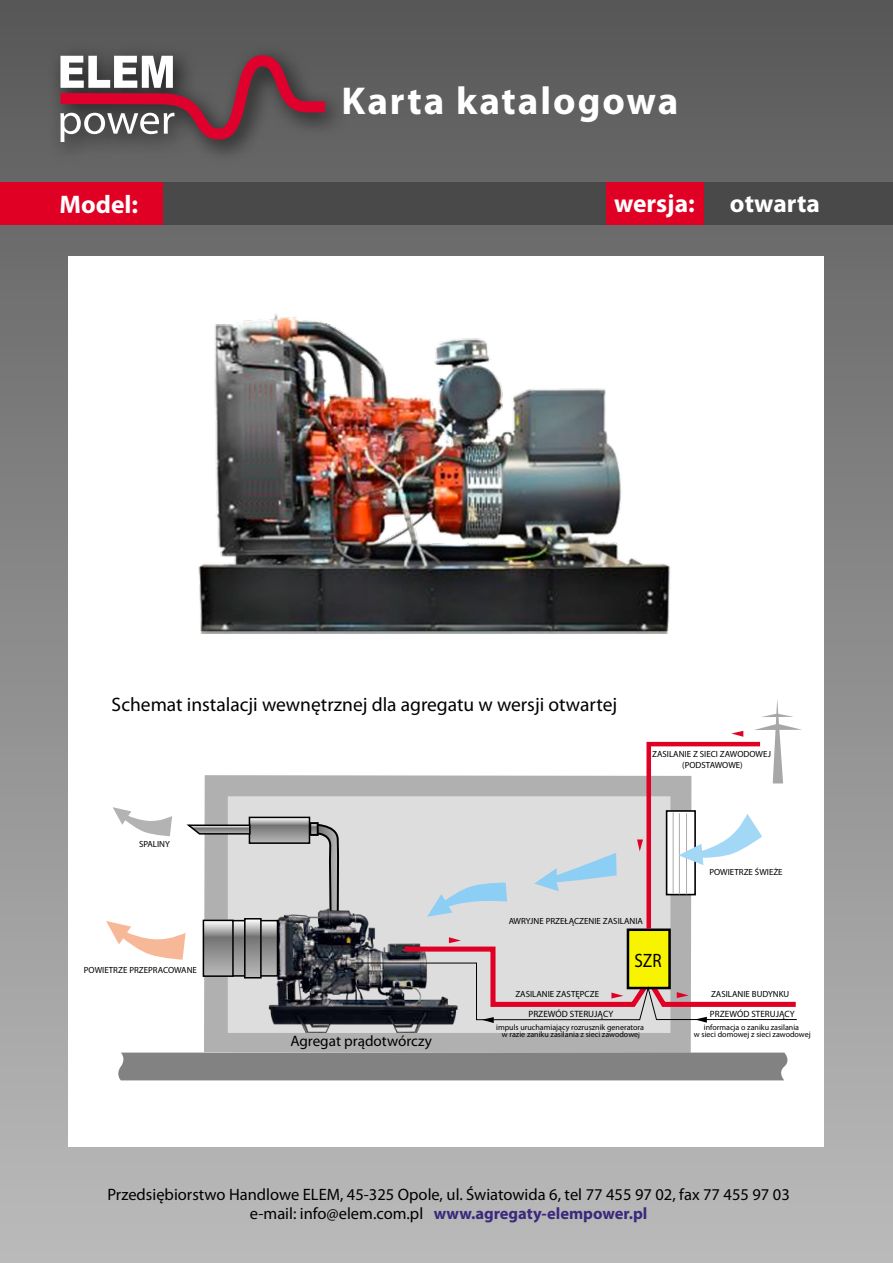
<style>
.page{position:relative;width:893px;height:1263px;background:#fff}
.page>*{position:absolute;margin:0;border:0;box-sizing:border-box;transform-origin:0 0}
.t1{font:700 39px "Myriad Pro";letter-spacing:.05em;color:#fff}
.t2{font:700 25.5px "Myriad Pro";color:#fff}
.t3{font:19.5px "Myriad Pro";color:#000}
.t4{font:19.35px "Myriad Pro";color:#000;scale:.88 1}
.t5{font:16.5px/19.5px "Myriad Pro";color:#000;text-align:center}
.t6{font:15.15px "Myriad Pro";color:#000}
.t7{font:9.15px "Myriad Pro";color:#000}
.t8{font:8.85px/10.6px "Myriad Pro";color:#000;text-align:center}
.t9{font:7.95px/7.2px "Myriad Pro";color:#000;text-align:center}
.s1{font-size:6.9px}
.s2{font-weight:700;color:#3b297d}
</style>
<div class="page">
<div style="left:0;top:0;width:893px;height:1263px;background:linear-gradient(to bottom,#5b5a5a,#bebebe)"></div>
<div style="left:0;top:182px;width:163px;height:42px;background:#df0023"></div>
<div style="left:48px;top:44px;width:300px;height:122px;background:#5e5e5e"></div>
<svg style="left:60px;top:55px;width:264px;height:87px"></svg>
<div style="left:163px;top:182px;width:730px;height:43px;background:#494949"></div>
<div style="left:606px;top:182px;width:98px;height:43px;background:#df0023"></div>
<div style="left:69px;top:256px;width:755px;height:890px;background:#fff"></div>
<svg style="left:204px;top:775px;width:487px;height:277px"></svg>
<svg style="left:307px;top:823px;width:33px;height:91px"></svg>
<div style="left:309px;top:822px;width:10px;height:14px;border:2px solid #000"></div>
<div style="left:118px;top:1052px;width:670px;height:28px;background:#828282"></div>
<svg style="left:234px;top:923px;width:41px;height:51px"></svg>
<div style="left:227px;top:920px;width:51px;height:57px;border:2px solid #000"></div>
<svg style="left:247px;top:921px;width:12px;height:54px"></svg>
<div style="left:244px;top:918px;width:18px;height:60px;border:2px solid #000"></div>
<svg style="left:206px;top:923px;width:25px;height:51px"></svg>
<div style="left:203px;top:920px;width:31px;height:57px;border:2px solid #000"></div>
<svg style="left:252px;top:820px;width:55px;height:21px"></svg>
<div style="left:249px;top:817px;width:61px;height:27px;border:2px solid #000"></div>
<svg style="left:186px;top:824px;width:65px;height:11px"></svg>
<svg style="left:106px;top:921px;width:80px;height:39px"></svg>
<svg style="left:113px;top:807px;width:59px;height:29px"></svg>
<svg style="left:350px;top:699px;width:452px;height:324px"></svg>
<img style="left:198px;top:314px;width:473px;height:320px">
<h1 class="t1" style="left:341px;top:75px;width:338px">Karta katalogowa</h1>
<h2 class="t2" style="left:60px;top:187px;width:80px">Model:</h2>
<h2 class="t2" style="left:614px;top:186px;width:82px">wersja:</h2>
<h2 class="t2" style="left:730px;top:186px;width:91px">otwarta</h2>
<h3 class="t3" style="left:112px;top:692px;width:507px">Schemat instalacji wewnętrznej dla agregatu w wersji otwartej</h3>
<p class="t8" style="left:652px;top:748px;width:120px">ZASILANIE Z SIECI ZAWODOWEJ (PODSTAWOWE)</p>
<p class="t8" style="left:139px;top:839px;width:32px">SPALINY</p>
<p class="t8" style="left:509px;top:916px;width:136px">AWRYJNE PRZEŁĄCZENIE ZASILANIA</p>
<p class="t8" style="left:709px;top:866px;width:75px">POWIETRZE ŚWIEŻE</p>
<p class="t8" style="left:84px;top:964px;width:115px">POWIETRZE PRZEPRACOWANE</p>
<h3 class="t6" style="left:290px;top:1032px;width:143px">Agregat prądotwórczy</h3>
<p class="t8" style="left:515px;top:989px;width:85px">ZASILANIE ZASTĘPCZE</p>
<h3 class="t4" style="left:634px;top:948px;width:32px">SZR</h3>
<p class="t7" style="left:528px;top:1009px;width:86px">PRZEWÓD STERUJĄCY</p>
<p class="t9" style="left:496px;top:1024px;width:149px">impuls uruchamiający rozrusznik generatora w razie zaniku zasilania z sieci zawodowe<span class="s1">j</span></p>
<p class="t8" style="left:711px;top:988px;width:80px">ZASILANIE BUDYNKU</p>
<p class="t7" style="left:710px;top:1008px;width:86px">PRZEWÓD STERUJĄCY</p>
<p class="t9" style="left:694px;top:1023px;width:118px">informacja o zaniku zasilania<br>w sieci domowej z sieci zawodowej</p>
<h3 class="t5" style="left:107px;top:1184px;width:684px">Przedsiębiorstwo Handlowe ELEM, 45-325 Opole, ul. Światowida 6, tel 77 455 97 02, fax 77 455 97 03 e-mail: info@elem.com.pl <span class="s2">www.agregaty-elempower.pl</span></h3>
</div>
